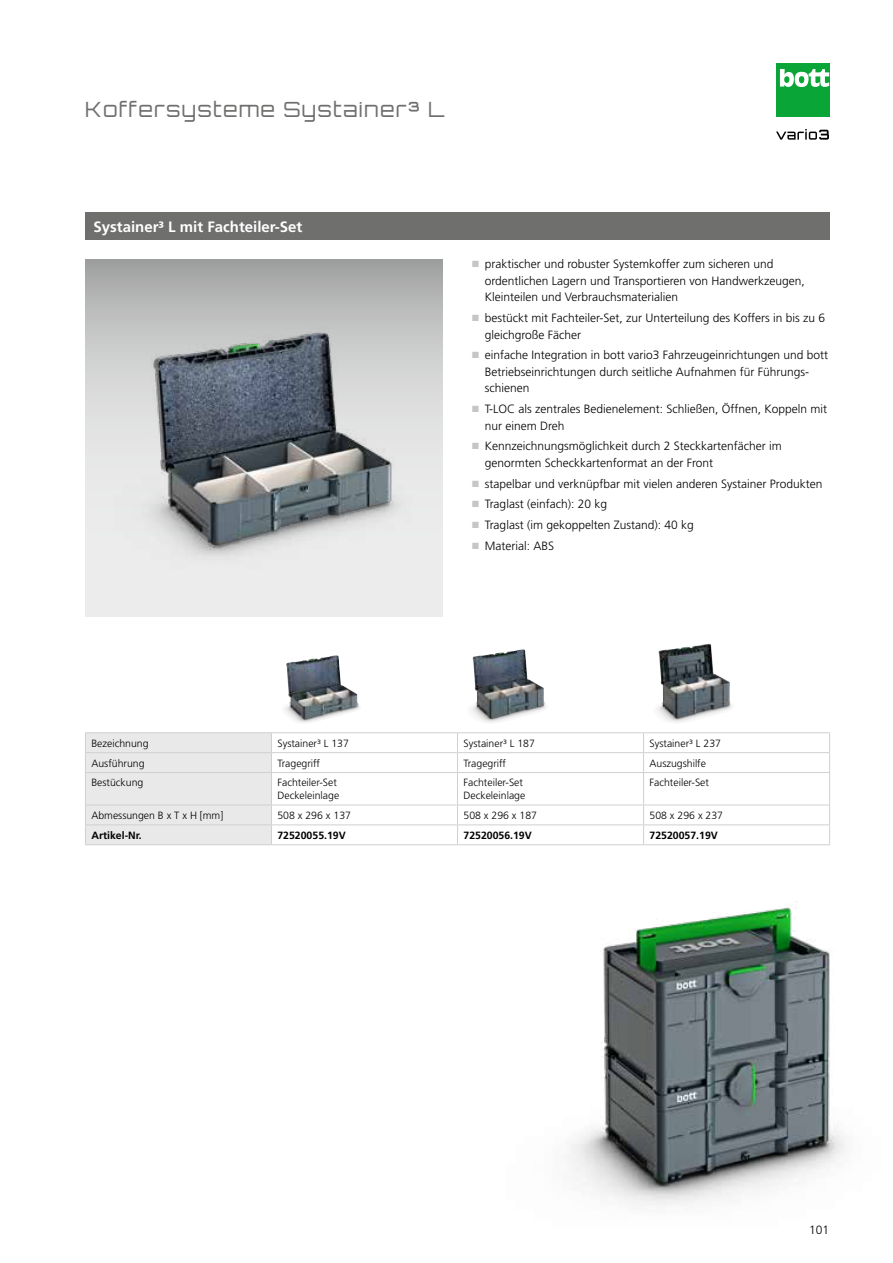
<style>
.page{position:relative;width:893px;height:1263px;background:#fff}
.page>*{position:absolute;margin:0;border:0;box-sizing:border-box;transform-origin:0 0}
.t1{font:300 21px "Orbitron CE";letter-spacing:.06em;color:#6f6f6e}
.t2{font:700 15px "Frutiger LT Pro";color:#fff}
.t3{font:300 12px/16.5px "Frutiger LT Pro";color:#000}
.t4{font:300 10.5px/12.6px "Frutiger LT Pro";color:#000}
.t5{font:700 10.5px "Frutiger LT Pro";color:#000}
.s1{color:#c5c6c6}
</style>
<div class="page">
<div style="left:776px;top:64px;width:53px;height:53px;background:#0aa537"></div>
<svg style="left:780px;top:69px;width:49px;height:18px"></svg>
<svg style="left:776px;top:129px;width:53px;height:11px"></svg>
<img style="left:85px;top:259px;width:357px;height:358px">
<img style="left:568px;top:901px;width:277px;height:305px">
<hr style="left:85px;top:732px;width:186px;height:1px;background:#cfd0d0">
<hr style="left:271px;top:732px;width:186px;height:1px;background:#cfd0d0">
<hr style="left:457px;top:732px;width:187px;height:1px;background:#cfd0d0">
<hr style="left:644px;top:732px;width:186px;height:1px;background:#cfd0d0">
<hr style="left:271px;top:752px;width:186px;height:1px;background:#cfd0d0">
<hr style="left:457px;top:752px;width:187px;height:1px;background:#cfd0d0">
<svg style="left:457px;top:733px;width:1px;height:39px"></svg>
<hr style="left:644px;top:752px;width:186px;height:1px;background:#cfd0d0">
<svg style="left:643px;top:733px;width:1px;height:39px"></svg>
<svg style="left:829px;top:733px;width:1px;height:39px"></svg>
<hr style="left:271px;top:772px;width:186px;height:1px;background:#cfd0d0">
<hr style="left:457px;top:772px;width:187px;height:1px;background:#cfd0d0">
<hr style="left:457px;top:773px;width:1px;height:32px;background:#cfd0d0">
<hr style="left:644px;top:772px;width:186px;height:1px;background:#cfd0d0">
<hr style="left:643px;top:773px;width:1px;height:32px;background:#cfd0d0">
<hr style="left:829px;top:773px;width:1px;height:32px;background:#cfd0d0">
<hr style="left:271px;top:805px;width:186px;height:1px;background:#cfd0d0">
<hr style="left:457px;top:805px;width:187px;height:1px;background:#cfd0d0">
<hr style="left:644px;top:805px;width:186px;height:1px;background:#cfd0d0">
<hr style="left:271px;top:824px;width:186px;height:1px;background:#cfd0d0">
<svg style="left:85px;top:733px;width:187px;height:112px;background:#e7e7e7"></svg>
<hr style="left:271px;top:844px;width:186px;height:1px;background:#cfd0d0">
<hr style="left:457px;top:824px;width:187px;height:1px;background:#cfd0d0">
<svg style="left:457px;top:806px;width:1px;height:38px"></svg>
<hr style="left:457px;top:844px;width:187px;height:1px;background:#cfd0d0">
<hr style="left:644px;top:824px;width:186px;height:1px;background:#cfd0d0">
<svg style="left:643px;top:806px;width:1px;height:38px"></svg>
<svg style="left:829px;top:806px;width:1px;height:38px"></svg>
<hr style="left:644px;top:844px;width:186px;height:1px;background:#cfd0d0">
<img style="left:286px;top:655px;width:49px;height:41px">
<img style="left:473px;top:649px;width:48px;height:41px">
<img style="left:658px;top:644px;width:49px;height:40px">
<div style="left:85px;top:213px;width:744px;height:27px;background:#6f6f6e"></div>
<h1 class="t1" style="left:85px;top:97px;width:361px">Koffersysteme Systainer³ L</h1>
<p class="t2" style="left:94px;top:218px;width:210px">Systainer³ L mit Fachteiler-Set</p>
<p class="t3" style="left:485px;top:256px;width:322px;text-indent:-13px"><span class="s1">■</span> praktischer und robuster Systemkoffer zum sicheren und ordentlichen Lagern und Transportieren von Handwerkzeugen,<br>Kleinteilen und Verbrauchsmaterialien</p>
<p class="t3" style="left:485px;top:310px;width:342px;text-indent:-13px"><span class="s1">■</span> bestückt mit Fachteiler-Set, zur Unterteilung des Koffers in bis zu 6 gleichgroße Fächer</p>
<p class="t3" style="left:485px;top:347px;width:345px;text-indent:-13px"><span class="s1">■</span> einfache Integration in bott vario3 Fahrzeugeinrichtungen und bott<br>Betriebseinrichtungen durch seitliche Aufnahmen für Führungs&shy;schienen</p>
<p class="t3" style="left:485px;top:401px;width:344px;text-indent:-13px"><span class="s1">■</span> T-LOC als zentrales Bedienelement: Schließen, Öffnen, Koppeln mit nur einem Dreh</p>
<p class="t3" style="left:485px;top:438px;width:299px;text-indent:-13px"><span class="s1">■</span> Kennzeichnungsmöglichkeit durch 2 Steckkartenfächer im genormten Scheckkartenformat an der Front</p>
<p class="t3" style="left:472px;top:475px;width:352px"><span class="s1">■</span> stapelbar und verknüpfbar mit vielen anderen Systainer Produkten</p>
<p class="t3" style="left:472px;top:496px;width:137px"><span class="s1">■</span> Traglast (einfach): 20 kg</p>
<p class="t3" style="left:472px;top:517px;width:223px"><span class="s1">■</span> Traglast (im gekoppelten Zustand): 40 kg</p>
<p class="t3" style="left:472px;top:538px;width:84px"><span class="s1">■</span> Material: ABS</p>
<p class="t4" style="left:91px;top:737px;width:59px">Bezeichnung</p>
<p class="t4" style="left:277px;top:737px;width:73px">Systainer³ L 137</p>
<p class="t4" style="left:463px;top:737px;width:73px">Systainer³ L 187</p>
<p class="t4" style="left:649px;top:737px;width:73px">Systainer³ L 237</p>
<p class="t4" style="left:91px;top:757px;width:55px">Ausführung</p>
<p class="t4" style="left:277px;top:757px;width:44px">Tragegriff</p>
<p class="t4" style="left:463px;top:757px;width:44px">Tragegriff</p>
<p class="t4" style="left:649px;top:757px;width:58px">Auszugshilfe</p>
<p class="t4" style="left:91px;top:776px;width:53px">Bestückung</p>
<p class="t4" style="left:277px;top:776px;width:63px">Fachteiler-Set<br>Deckeleinlage</p>
<p class="t4" style="left:463px;top:776px;width:63px">Fachteiler-Set<br>Deckeleinlage</p>
<p class="t4" style="left:649px;top:776px;width:61px">Fachteiler-Set</p>
<p class="t4" style="left:91px;top:809px;width:133px">Abmessungen B x T x H [mm]</p>
<p class="t4" style="left:277px;top:809px;width:75px">508 x 296 x 137</p>
<p class="t4" style="left:463px;top:809px;width:75px">508 x 296 x 187</p>
<p class="t4" style="left:649px;top:809px;width:75px">508 x 296 x 237</p>
<p class="t5" style="left:91px;top:829px;width:52px">Artikel-Nr.</p>
<p class="t5" style="left:277px;top:829px;width:70px">72520055.19V</p>
<p class="t5" style="left:463px;top:829px;width:70px">72520056.19V</p>
<p class="t5" style="left:649px;top:829px;width:70px">72520057.19V</p>
<p class="t3" style="left:809px;top:1221px;width:22px">101</p>
</div>
